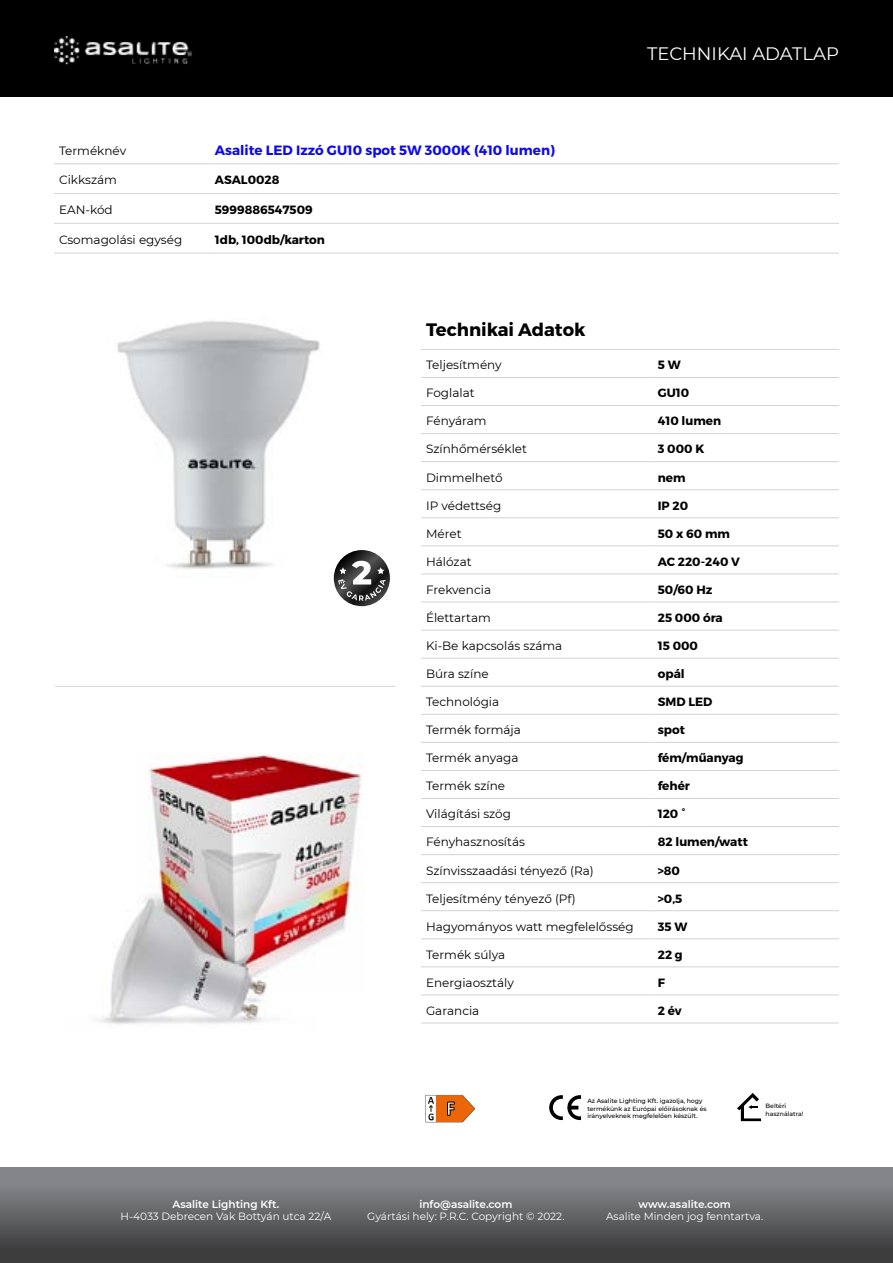
<style>
.page{position:relative;width:893px;height:1263px;background:#fff}
.page>*{position:absolute;margin:0;border:0;box-sizing:border-box;transform-origin:0 0}
.t1{font:18px "Montserrat";color:#fff}
.t2{font:700 18px "Montserrat";color:#000}
.t3{font:700 13.5px "Montserrat";color:#0e0aec}
.t4{font:12px "Montserrat";color:#000}
.t5{font:700 12px "Montserrat";color:#000}
.t6{font:10.5px "Montserrat";color:#fff}
.t7{font:600 10.5px "Montserrat";color:#fff}
.t8{font:500 6.15px/7.4px "Montserrat";color:#000}
</style>
<div class="page">
<div style="left:0;top:1167px;width:893px;height:96px;background:linear-gradient(to bottom,#8e9194,#363637)"></div>
<div style="left:0;top:0;width:893px;height:96px;background:#000"></div>
<img style="left:54px;top:37px;width:138px;height:28px">
<img style="left:117px;top:321px;width:203px;height:248px">
<svg style="left:549px;top:1095px;width:32px;height:25px"></svg>
<svg style="left:737px;top:1093px;width:24px;height:28px"></svg>
<hr style="left:421px;top:349px;width:232px;height:1px;background:#d1d3d4">
<hr style="left:653px;top:349px;width:186px;height:1px;background:#d1d3d4">
<hr style="left:421px;top:377px;width:232px;height:1px;background:#d1d3d4">
<hr style="left:653px;top:377px;width:186px;height:1px;background:#d1d3d4">
<hr style="left:421px;top:405px;width:232px;height:1px;background:#d1d3d4">
<hr style="left:653px;top:405px;width:186px;height:1px;background:#d1d3d4">
<hr style="left:421px;top:433px;width:232px;height:1px;background:#d1d3d4">
<hr style="left:653px;top:433px;width:186px;height:1px;background:#d1d3d4">
<hr style="left:421px;top:461px;width:232px;height:1px;background:#d1d3d4">
<hr style="left:653px;top:461px;width:186px;height:1px;background:#d1d3d4">
<hr style="left:421px;top:489px;width:232px;height:1px;background:#d1d3d4">
<hr style="left:653px;top:489px;width:186px;height:1px;background:#d1d3d4">
<hr style="left:421px;top:517px;width:232px;height:1px;background:#d1d3d4">
<hr style="left:653px;top:517px;width:186px;height:1px;background:#d1d3d4">
<hr style="left:421px;top:546px;width:232px;height:1px;background:#d1d3d4">
<hr style="left:653px;top:546px;width:186px;height:1px;background:#d1d3d4">
<hr style="left:421px;top:574px;width:232px;height:1px;background:#d1d3d4">
<hr style="left:653px;top:574px;width:186px;height:1px;background:#d1d3d4">
<hr style="left:421px;top:602px;width:232px;height:1px;background:#d1d3d4">
<hr style="left:653px;top:602px;width:186px;height:1px;background:#d1d3d4">
<hr style="left:421px;top:630px;width:232px;height:1px;background:#d1d3d4">
<hr style="left:653px;top:630px;width:186px;height:1px;background:#d1d3d4">
<hr style="left:421px;top:658px;width:232px;height:1px;background:#d1d3d4">
<hr style="left:653px;top:658px;width:186px;height:1px;background:#d1d3d4">
<hr style="left:421px;top:686px;width:232px;height:1px;background:#d1d3d4">
<hr style="left:653px;top:686px;width:186px;height:1px;background:#d1d3d4">
<hr style="left:421px;top:714px;width:232px;height:1px;background:#d1d3d4">
<hr style="left:653px;top:714px;width:186px;height:1px;background:#d1d3d4">
<hr style="left:421px;top:742px;width:232px;height:1px;background:#d1d3d4">
<hr style="left:653px;top:742px;width:186px;height:1px;background:#d1d3d4">
<hr style="left:421px;top:770px;width:232px;height:1px;background:#d1d3d4">
<hr style="left:653px;top:770px;width:186px;height:1px;background:#d1d3d4">
<hr style="left:421px;top:798px;width:232px;height:1px;background:#d1d3d4">
<hr style="left:653px;top:798px;width:186px;height:1px;background:#d1d3d4">
<hr style="left:421px;top:826px;width:232px;height:1px;background:#d1d3d4">
<hr style="left:653px;top:826px;width:186px;height:1px;background:#d1d3d4">
<hr style="left:421px;top:854px;width:232px;height:1px;background:#d1d3d4">
<hr style="left:653px;top:854px;width:186px;height:1px;background:#d1d3d4">
<hr style="left:421px;top:882px;width:232px;height:1px;background:#d1d3d4">
<hr style="left:653px;top:882px;width:186px;height:1px;background:#d1d3d4">
<hr style="left:421px;top:910px;width:232px;height:1px;background:#d1d3d4">
<hr style="left:653px;top:910px;width:186px;height:1px;background:#d1d3d4">
<hr style="left:421px;top:938px;width:232px;height:1px;background:#d1d3d4">
<hr style="left:653px;top:938px;width:186px;height:1px;background:#d1d3d4">
<hr style="left:421px;top:967px;width:232px;height:1px;background:#d1d3d4">
<hr style="left:653px;top:967px;width:186px;height:1px;background:#d1d3d4">
<hr style="left:421px;top:995px;width:232px;height:1px;background:#d1d3d4">
<hr style="left:653px;top:995px;width:186px;height:1px;background:#d1d3d4">
<hr style="left:421px;top:1023px;width:232px;height:1px;background:#d1d3d4">
<hr style="left:653px;top:1023px;width:186px;height:1px;background:#d1d3d4">
<hr style="left:54px;top:164px;width:156px;height:1px;background:#d1d3d4">
<hr style="left:210px;top:164px;width:629px;height:1px;background:#d1d3d4">
<hr style="left:54px;top:193px;width:156px;height:1px;background:#d1d3d4">
<hr style="left:210px;top:193px;width:629px;height:1px;background:#d1d3d4">
<hr style="left:54px;top:223px;width:156px;height:1px;background:#d1d3d4">
<hr style="left:210px;top:223px;width:629px;height:1px;background:#d1d3d4">
<hr style="left:54px;top:253px;width:156px;height:1px;background:#d1d3d4">
<hr style="left:210px;top:253px;width:629px;height:1px;background:#d1d3d4">
<img style="left:100px;top:753px;width:262px;height:271px">
<svg style="left:425px;top:1095px;width:50px;height:27px"></svg>
<hr style="left:55px;top:686px;width:340px;height:1px;background:#d1d3d4">
<svg style="left:334px;top:550px;width:56px;height:56px"></svg>
<svg style="left:338px;top:561px;width:48px;height:40px"></svg>
<p class="t4" style="left:59px;top:142px;width:69px">Terméknév</p>
<p class="t3" style="left:215px;top:142px;width:342px">Asalite LED Izzó GU10 spot 5W 3000K (410 lumen)</p>
<p class="t4" style="left:59px;top:172px;width:59px">Cikkszám</p>
<p class="t5" style="left:215px;top:173px;width:66px">ASAL0028</p>
<p class="t4" style="left:59px;top:202px;width:55px">EAN -kód</p>
<p class="t5" style="left:215px;top:203px;width:99px">5999886547509</p>
<p class="t4" style="left:59px;top:231px;width:125px">Csomagolási egység</p>
<p class="t5" style="left:215px;top:232px;width:112px">1db, 100db/karton</p>
<h1 class="t1" style="left:647px;top:42px;width:119px">Tech nikai adat</h1>
<h1 class="t1" style="left:803px;top:42px;width:25px">lap</h1>
<p class="t7" style="left:173px;top:1196px;width:108px">Asalite Lighting Kft.</p>
<p class="t6" style="left:121px;top:1209px;width:212px">H-4033 Debrecen Vak Bottyán utca 22/A</p>
<h1 class="t2" style="left:426px;top:318px;width:161px">Technikai Adatok</h1>
<p class="t4" style="left:426px;top:357px;width:77px">Teljesítmény</p>
<p class="t5" style="left:658px;top:358px;width:24px">5 W</p>
<p class="t4" style="left:426px;top:385px;width:50px">Foglalat</p>
<p class="t5" style="left:658px;top:386px;width:33px">GU10</p>
<p class="t4" style="left:426px;top:413px;width:62px">Fényáram</p>
<p class="t5" style="left:658px;top:414px;width:65px">410 lumen</p>
<p class="t4" style="left:426px;top:441px;width:102px">Színhőmérséklet</p>
<p class="t5" style="left:658px;top:442px;width:48px">3 000 K</p>
<p class="t4" style="left:426px;top:469px;width:78px">Dimmelhető</p>
<p class="t5" style="left:658px;top:470px;width:29px">nem</p>
<p class="t4" style="left:426px;top:497px;width:77px">I P védettség</p>
<p class="t5" style="left:658px;top:498px;width:32px">IP 20</p>
<p class="t4" style="left:426px;top:525px;width:37px">Méret</p>
<p class="t5" style="left:658px;top:526px;width:74px">50 x 60 mm</p>
<p class="t4" style="left:426px;top:553px;width:47px">Hálózat</p>
<p class="t5" style="left:658px;top:554px;width:84px">AC 220-240 V</p>
<p class="t4" style="left:426px;top:581px;width:67px">Frekvencia</p>
<p class="t5" style="left:658px;top:582px;width:56px">50/60 Hz</p>
<p class="t4" style="left:426px;top:609px;width:66px">Élettartam</p>
<p class="t5" style="left:658px;top:610px;width:67px">25 000 óra</p>
<p class="t4" style="left:426px;top:637px;width:138px">Ki-Be kapcsolás száma</p>
<p class="t5" style="left:658px;top:638px;width:42px">15 000</p>
<p class="t4" style="left:426px;top:665px;width:64px">Búra színe</p>
<p class="t5" style="left:658px;top:666px;width:28px">opál</p>
<p class="t4" style="left:426px;top:694px;width:75px">Technológia</p>
<p class="t5" style="left:658px;top:694px;width:56px">SMD LED</p>
<p class="t4" style="left:426px;top:722px;width:96px">Termék formája</p>
<p class="t5" style="left:658px;top:722px;width:29px">spot</p>
<p class="t4" style="left:426px;top:750px;width:94px">Termék anyaga</p>
<p class="t5" style="left:658px;top:750px;width:87px">fém/műanyag</p>
<p class="t4" style="left:426px;top:778px;width:81px">Termék színe</p>
<p class="t5" style="left:658px;top:779px;width:34px">fehér</p>
<p class="t4" style="left:426px;top:806px;width:87px">Világítási szög</p>
<p class="t5" style="left:658px;top:807px;width:29px">120 °</p>
<p class="t4" style="left:426px;top:834px;width:100px">Fényhasznosítás</p>
<p class="t5" style="left:658px;top:835px;width:92px">82 lumen/watt</p>
<p class="t4" style="left:426px;top:862px;width:169px">Színvisszaadási tényező (Ra)</p>
<p class="t5" style="left:658px;top:863px;width:24px">&gt;80</p>
<p class="t4" style="left:426px;top:890px;width:151px">Teljesítmény tényező (Pf)</p>
<p class="t5" style="left:658px;top:891px;width:26px">&gt;0,5</p>
<p class="t4" style="left:426px;top:918px;width:209px">Hagyományos watt megfelelősség</p>
<p class="t5" style="left:658px;top:919px;width:31px">35 W</p>
<p class="t4" style="left:426px;top:946px;width:81px">Termék súlya</p>
<p class="t5" style="left:658px;top:947px;width:26px">22 g</p>
<p class="t4" style="left:426px;top:974px;width:89px">Energiaosztály</p>
<p class="t5" style="left:658px;top:975px;width:9px">F</p>
<p class="t4" style="left:426px;top:1002px;width:55px">Garancia</p>
<p class="t5" style="left:658px;top:1003px;width:25px">2 év</p>
<p class="t8" style="left:587px;top:1097px;width:121px">Az Asalite Lighting Kft. igazolja, hogy termékünk az Európai előírásoknak és irányelveknek megfelelően készült.</p>
<p class="t8" style="left:766px;top:1102px;width:39px">Beltéri használatra!</p>
<p class="t7" style="left:419px;top:1196px;width:94px">info@asalite.com</p>
<p class="t6" style="left:367px;top:1209px;width:199px">Gyártási hely: P.R.C. Copyright © 2022.</p>
<p class="t7" style="left:638px;top:1196px;width:94px">www.asalite.com</p>
<p class="t6" style="left:606px;top:1209px;width:159px">Asalite Minden jog fenntartva.</p>
</div>
